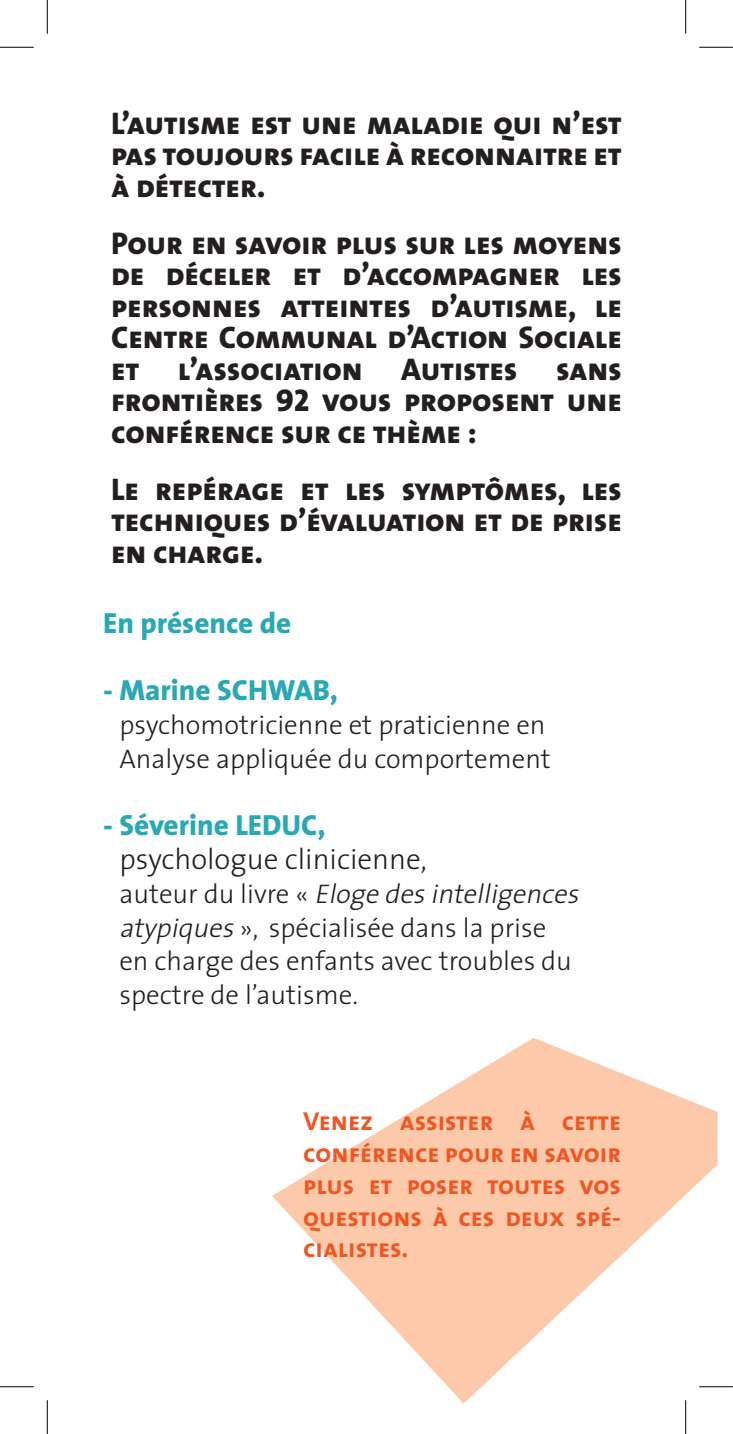
<style>
.page{position:relative;width:733px;height:1434px;background:#fff}
.page>*{position:absolute;margin:0;border:0;box-sizing:border-box;transform-origin:0 0}
.t1{font:31.5px/31.5px "The Sans Extra Bold Caps";letter-spacing:-.005em;color:#231f20;text-align:justify}
.t2{font:300 29.25px/33.8px "The Sans";color:#231f20}
.t3{font:800 29.25px "The Sans";color:#2aa8b4}
.t4{font:300 27px/33.8px "The Sans";color:#231f20}
.t5{font:26.1px/31.9px "The Sans Bold Caps";color:#f15622;text-align:justify}
.s1{font-weight:800;color:#2aa8b4}
.s2{font-style:italic}
</style>
<div class="page">
<svg style="left:272px;top:1038px;width:445px;height:366px;fill:#fcc9ab"></svg>
<hr style="left:699px;top:1385px;width:33px;height:3px;background:#fff">
<hr style="left:684px;top:1400px;width:2px;height:34px;background:#fff">
<hr style="left:0;top:47px;width:34px;height:1px;background:#000">
<hr style="left:699px;top:47px;width:33px;height:1px;background:#000">
<hr style="left:0;top:1386px;width:34px;height:1px;background:#000">
<hr style="left:699px;top:1386px;width:33px;height:1px;background:#000">
<hr style="left:47px;top:0;width:1px;height:34px;background:#000">
<hr style="left:47px;top:1400px;width:1px;height:34px;background:#000">
<hr style="left:685px;top:0;width:1px;height:34px;background:#000">
<hr style="left:685px;top:1400px;width:1px;height:34px;background:#000">
<p class="t1" style="left:111px;top:107px;width:512px">L’autisme est une maladie qui n’est pas toujours facile à reconnaitre et à détecter.</p>
<p class="t1" style="left:111px;top:227px;width:512px">Pour en savoir plus sur les moyens de déceler et d’accompagner les personnes atteintes d’autisme, le Centre Communal d’Action Sociale et l’association Autistes sans frontières 92 vous proposent une conférence sur ce thème :</p>
<p class="t1" style="left:111px;top:473px;width:512px">Le repérage et les symptômes, les techniques d’évaluation et de prise en charge.</p>
<p class="t3" style="left:103px;top:598px;width:190px">En présence de</p>
<p class="t3" style="left:103px;top:666px;width:236px">- Marine SCHWAB,</p>
<p class="t4" style="left:119px;top:707px;width:432px">psychomotricienne et praticienne en<br>Analyse appliquée du comportement</p>
<p class="t2" style="left:119px;top:808px;width:309px;text-indent:-16px"><span class="s1">- Séverine LEDUC, </span>psychologue clinicienne,</p>
<p class="t4" style="left:119px;top:876px;width:468px">a u t e u r d u l i v re « <span class="s2">Elogedesintelligences atypiques</span>», spécialisée dans la prise<br>en charge des enfants avec troubles du spectre de l’autisme.</p>
<p class="t5" style="left:303px;top:1104px;width:319px">Venez assister à cette conférence pour en savoir plus et poser toutes vos questions à ces deux spé&shy;cialistes.</p>
</div>
